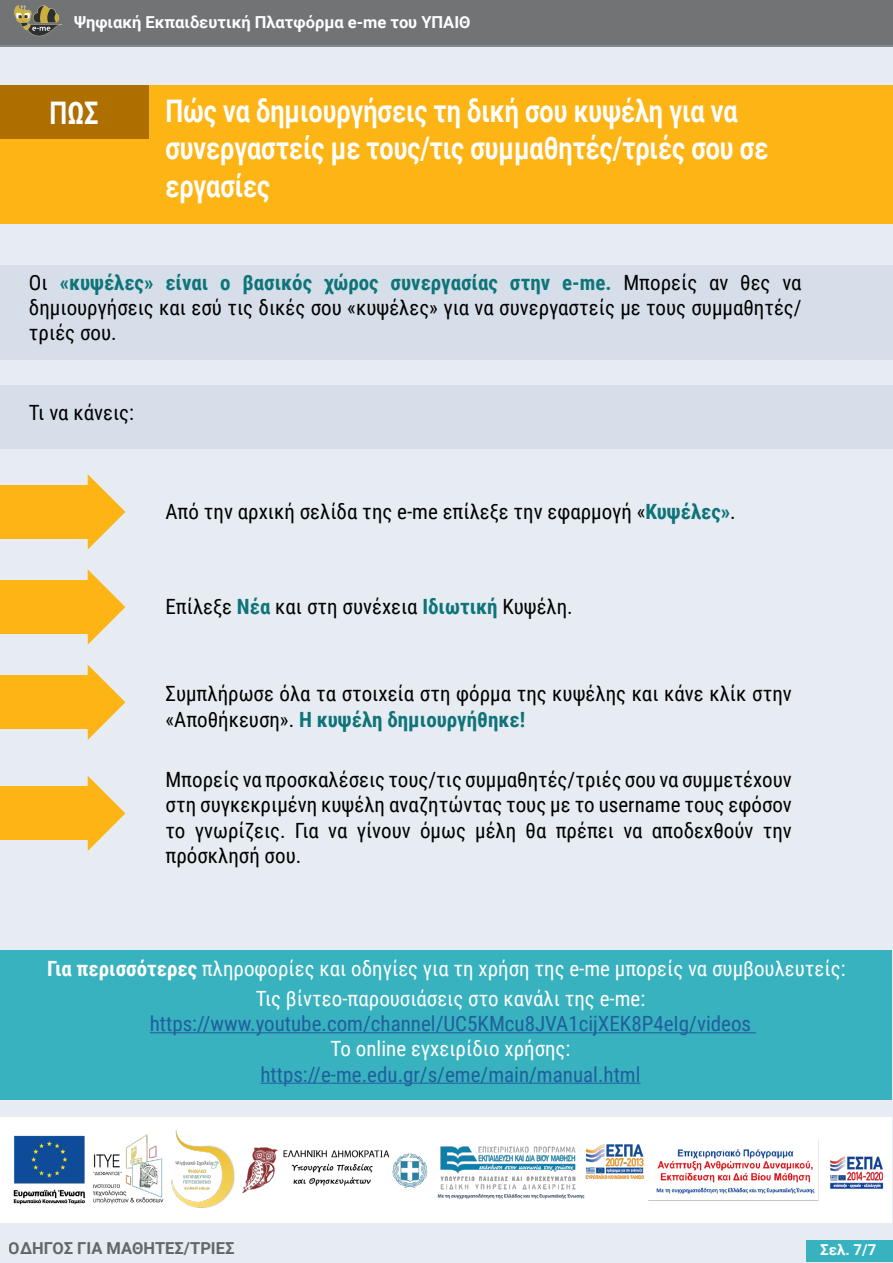
<style>
.page{position:relative;width:893px;height:1263px;background:#fff}
.page>*{position:absolute;margin:0;border:0;box-sizing:border-box;transform-origin:0 0}
.t1{font:700 31.05px/37.3px "Roboto";color:#fff;scale:.81 1}
.t2{font:21px/25.2px "Roboto Condensed";color:#000;text-align:justify}
.t3{font:21px/30.3px "Roboto Condensed";color:#fff;text-align:center}
.t4{font:21px "Roboto Condensed";color:#215e9e}
.t5{font:700 16.5px "Roboto";color:#fff}
.t6{font:700 16.5px "Roboto";color:#000}
.t7{font:700 15px "Roboto";color:#fff}
.s1{font-weight:700;color:#0e7479}
.s2{font-weight:700}
</style>
<div class="page">
<div style="left:0;top:0;width:893px;height:47px;background:#717374"></div>
<svg style="left:14px;top:5px;width:49px;height:31px"></svg>
<div style="left:1px;top:46px;width:892px;height:1217px;background:#e7ecf2"></div>
<div style="left:807px;top:1240px;width:86px;height:22px;background:#38b2bf"></div>
<div style="left:0;top:85px;width:893px;height:139px;background:#fdb415"></div>
<div style="left:1px;top:265px;width:892px;height:94px;background:#d6dfe9"></div>
<div style="left:1px;top:385px;width:892px;height:63px;background:#d6dfe9"></div>
<div style="left:0;top:580px;width:90px;height:54px;background:#fdb415"></div>
<svg style="left:88px;top:569px;width:37px;height:76px"></svg>
<div style="left:0;top:676px;width:90px;height:53px;background:#fdb415"></div>
<svg style="left:88px;top:665px;width:37px;height:75px"></svg>
<div style="left:0;top:787px;width:90px;height:53px;background:#fdb415"></div>
<svg style="left:88px;top:776px;width:37px;height:75px"></svg>
<div style="left:0;top:485px;width:90px;height:53px;background:#fdb415"></div>
<svg style="left:88px;top:474px;width:37px;height:75px"></svg>
<div style="left:0;top:85px;width:148px;height:53px;background:#ad7000"></div>
<div style="left:0;top:950px;width:892px;height:149px;background:#38b2bf"></div>
<hr style="left:150px;top:1032px;width:606px;height:1px;background:#215e9e">
<hr style="left:260px;top:1083px;width:380px;height:1px;background:#215e9e">
<div style="left:1px;top:1117px;width:891px;height:105px;background:#fff"></div>
<img style="left:13px;top:1129px;width:871px;height:79px">
<p class="t5" style="left:74px;top:10px;width:398px">Ψηφιακή Εκπαιδευτική Πλατφόρμα e-me του ΥΠΑΙΘ</p>
<h1 class="t1" style="left:50px;top:93px;width:62px">ΠΩΣ</h1>
<h1 class="t1" style="left:165px;top:91px;width:746px">Πώς να δημιουργήσεις τη δική σου κυψέλη για να συνεργαστείς με τους/τις συμμαθητές/τριές σου σε εργασίες</h1>
<p class="t2" style="left:29px;top:269px;width:774px">Οι <span class="s1">«κυψέλες» είναι ο βασικός χώρος συνεργασίας στην e-me.</span> Μπορείς αν θες να δημιουργήσεις και εσύ τις δικές σου «κυψέλες» για να συνεργαστείς με τους συμμαθητές/ τριές σου.</p>
<p class="t2" style="left:29px;top:399px;width:106px">Τι να κάνεις:</p>
<p class="t2" style="left:165px;top:498px;width:572px">Από την αρχική σελίδα της e-me επίλεξε την εφαρμογή «<span class="s1">Κυψέλες»</span>.</p>
<p class="t2" style="left:165px;top:593px;width:409px">Επίλεξε <span class="s1">Νέα</span> και στη συνέχεια <span class="s1">Ιδιωτική</span> Κυψέλη.</p>
<p class="t2" style="left:165px;top:680px;width:628px">Συμπλήρωσε όλα τα στοιχεία στη φόρμα της κυψέλης και κάνε κλίκ στην «Αποθήκευση». <span class="s1">Η κυψέλη δημιουργήθηκε!</span></p>
<p class="t2" style="left:165px;top:766px;width:628px">Μπορείς να προσκαλέσεις τους/τις συμμαθητές/τριές σου να συμμετέχουν στη συγκεκριμένη κυψέλη αναζητώντας τους με το username τους εφόσον το γνωρίζεις. Για να γίνουν όμως μέλη θα πρέπει να αποδεχθούν την πρόσκλησή σου.</p>
<p class="t3" style="left:47px;top:952px;width:800px"><span class="s2">Για περισσότερες</span> πληροφορίες και οδηγίες για τη χρήση της e-me μπορείς να συμβουλευτείς:<br>Τις βίντεο-παρουσιάσεις στο κανάλι της e-me:</p>
<p class="t4" style="left:150px;top:1009px;width:603px">https://www.youtube.com/channel/UC5KMcu8JVA1cijXEK8P4eIg/videos</p>
<p class="t3" style="left:331px;top:1033px;width:241px">Το online εγχειρίδιο χρήσης:</p>
<p class="t4" style="left:260px;top:1059px;width:381px">https://e-me.edu.gr/s/eme/main/manual.html</p>
<p class="t6" style="left:9px;top:1236px;width:227px">ΟΔΗΓΟΣ ΓΙΑ ΜΑΘΗΤΕΣ/ΤΡΙΕΣ</p>
<p class="t7" style="left:820px;top:1239px;width:57px">Σελ. 7/7</p>
</div>
